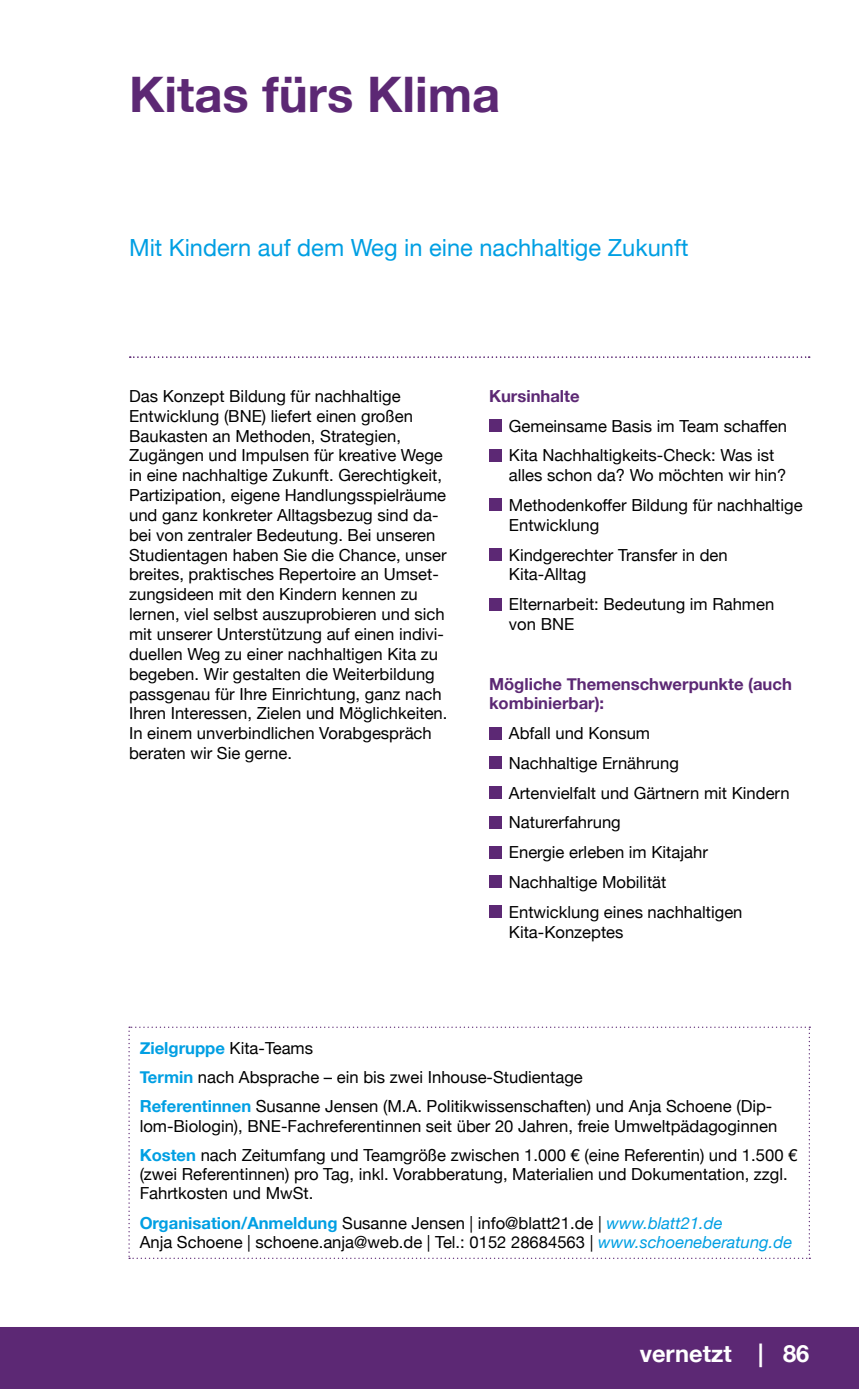
<style>
.page{position:relative;width:859px;height:1389px;background:#fff}
.page>*{position:absolute;margin:0;border:0;box-sizing:border-box;transform-origin:0 0}
.t1{font:700 49px "Helvetica Neue";color:#5c2874}
.t2{font:23.62px "Helvetica Neue";color:#009fe3}
.t3{font:700 23.62px "Helvetica Neue";color:#fff}
.t4{font:16.62px/19.8px "Helvetica Neue";color:#000}
.t5{font:700 16.62px/19.8px "Helvetica Neue";color:#5c2874}
.s1{font-weight:700;color:#009fe3}
.s2{font-style:italic;color:#009fe3}
</style>
<div class="page">
<div style="left:0;top:1327px;width:858px;height:62px;background:#5c2874"></div>
<svg style="left:130px;top:357px;width:679px;height:1px"></svg>
<div style="left:489px;top:419px;width:12px;height:13px;background:#5c2874"></div>
<div style="left:489px;top:449px;width:12px;height:12px;background:#5c2874"></div>
<div style="left:489px;top:499px;width:12px;height:12px;background:#5c2874"></div>
<div style="left:489px;top:548px;width:12px;height:13px;background:#5c2874"></div>
<div style="left:489px;top:598px;width:12px;height:12px;background:#5c2874"></div>
<div style="left:489px;top:727px;width:12px;height:12px;background:#5c2874"></div>
<div style="left:489px;top:757px;width:12px;height:12px;background:#5c2874"></div>
<div style="left:489px;top:787px;width:12px;height:12px;background:#5c2874"></div>
<div style="left:489px;top:816px;width:12px;height:12px;background:#5c2874"></div>
<div style="left:489px;top:846px;width:12px;height:12px;background:#5c2874"></div>
<div style="left:489px;top:876px;width:12px;height:12px;background:#5c2874"></div>
<div style="left:489px;top:906px;width:12px;height:12px;background:#5c2874"></div>
<svg style="left:128px;top:1027px;width:682px;height:232px"></svg>
<h1 class="t1" style="left:129px;top:56px;width:372px">Kitas fürs Klima</h1>
<h2 class="t2" style="left:129px;top:230px;width:560px">Mit Kindern auf dem Weg in eine nachhaltige Zukunft</h2>
<p class="t4" style="left:129px;top:387px;width:320px">Das Konzept Bildung für nachhaltige Entwicklung (BNE) liefert einen großen Baukasten an Methoden, Strategien, Zugängen und Impulsen für kreative Wege in eine nachhaltige Zukunft. Gerechtigkeit, Partizipation, eigene Handlungsspielräume und ganz konkreter Alltagsbezug sind da&shy;bei von zentraler Bedeutung. Bei unseren Studientagen haben Sie die Chance, unser breites, praktisches Repertoire an Umset&shy;zungsideen mit den Kindern kennen zu lernen, viel selbst auszuprobieren und sich mit unserer Unterstützung auf einen indivi&shy;duellen Weg zu einer nachhaltigen Kita zu begeben. Wir gestalten die Weiterbildung passgenau für Ihre Einrichtung, ganz nach Ihren Interessen, Zielen und Möglichkeiten.<br>In einem unverbindlichen Vorabgespräch beraten wir Sie gerne.</p>
<p class="t5" style="left:489px;top:387px;width:92px">Kursinhalte</p>
<p class="t4" style="left:508px;top:412px;width:279px;line-height:29.8px">Gemeinsame Basis im Team schaffen<br>Kita Nachhaltigkeits-Check: Was ist</p>
<p class="t4" style="left:508px;top:461px;width:295px;line-height:29.8px">alles schon da? Wo möchten wir hin?<br>Methodenkoffer Bildung für nachhaltige</p>
<p class="t4" style="left:508px;top:511px;width:220px;line-height:29.8px">Entwicklung<br>Kindgerechter Transfer in den</p>
<p class="t4" style="left:508px;top:561px;width:267px;line-height:29.8px">Kita-Alltag<br>Elternarbeit: Bedeutung im Rahmen</p>
<p class="t4" style="left:508px;top:615px;width:67px">von BNE</p>
<p class="t5" style="left:489px;top:674px;width:304px">Mögliche Themenschwerpunkte (auch kombinierbar):</p>
<p class="t4" style="left:508px;top:719px;width:282px;line-height:29.8px">Abfall und Konsum<br>Nachhaltige Ernährung<br>Artenvielfalt und Gärtnern mit Kindern<br>Naturerfahrung<br>Energie erleben im Kitajahr<br>Nachhaltige Mobilität<br>Entwicklung eines nachhaltigen</p>
<p class="t4" style="left:508px;top:923px;width:116px">Kita-Konzeptes</p>
<p class="t4" style="left:140px;top:1034px;width:634px;line-height:29.2px"><span class="s1">Zielgruppe</span> Kita-Teams<br><span class="s1">Termin</span> nach Absprache – ein bis zwei Inhouse-Studientage<br><span class="s1">Referentinnen</span> Susanne Jensen (M.A. Politikwissenschaften) und Anja Schoene (Dip-</p>
<p class="t4" style="left:140px;top:1112px;width:659px;line-height:29.2px">lom-Biologin), BNE-Fachreferentinnen seit über 20 Jahren, freie Umweltpädagoginnen<br><span class="s1">Kosten</span> nach Zeitumfang und Teamgröße zwischen 1.000 € (eine Referentin) und 1.500 €</p>
<p class="t4" style="left:140px;top:1165px;width:649px;line-height:19.2px">(zwei Referentinnen) pro Tag, inkl. Vorabberatung, Materialien und Dokumentation, zzgl.<br>Fahrtkosten und MwSt.</p>
<p class="t4" style="left:140px;top:1214px;width:653px;line-height:19.2px"><span class="s1">Organisation/Anmeldung</span> Susanne Jensen | info@blatt21.de | <span class="s2">www.blatt21.de<br></span>Anja Schoene | schoene.anja@web.de | Tel.: 0152 28684563 | <span class="s2">www.schoeneberatung.de</span></p>
<h2 class="t3" style="left:639px;top:1335px;width:196px">vernetzt | 8686</h2>
</div>
